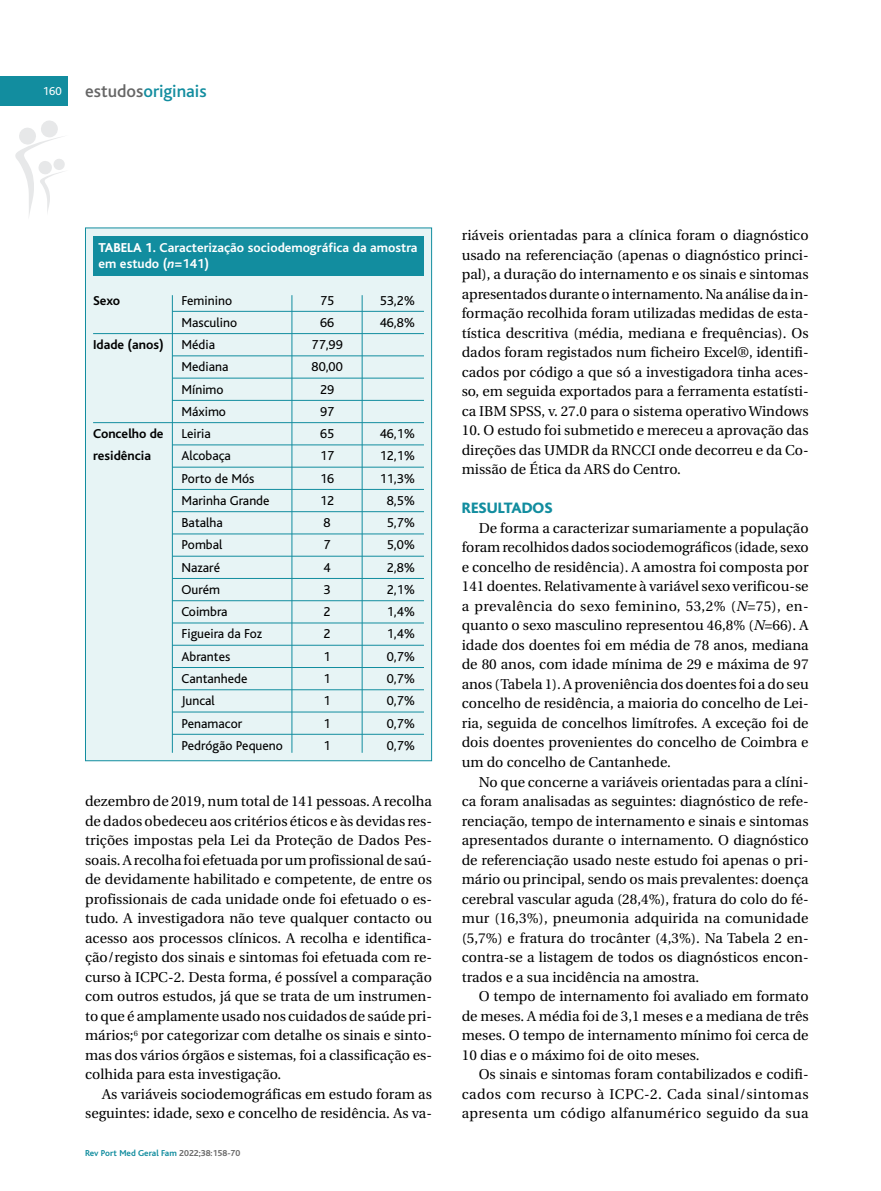
<style>
.page{position:relative;width:881px;height:1191px;background:#fff}
.page>*{position:absolute;margin:0;border:0;box-sizing:border-box;transform-origin:0 0}
.t1{font:500 18px "Bliss";color:#128d9f}
.t2{font:800 15.75px "Bliss";color:#128d9f}
.t3{font:14.25px/19.5px "Utopia";color:#000;text-align:justify}
.t4{font:13.5px "Bliss";color:#000}
.t5{font:700 13.5px/16.2px "Bliss";color:#fff}
.t6{font:700 13.5px "Bliss";color:#000}
.t7{font:12px "Bliss";color:#fff}
.t8{font:700 9px "Bliss";color:#128d9f}
.s1{color:#666}
.s2{font-weight:800}
.s3{font-style:italic}
</style>
<div class="page">
<svg style="left:15px;top:120px;width:50px;height:95px"></svg>
<div style="left:0;top:77px;width:68px;height:29px;background:#128d9f"></div>
<div style="left:86px;top:228px;width:345px;height:532px;background:#e7f4f5"></div>
<hr style="left:172px;top:311px;width:252px;height:1px;background:#128d9f">
<hr style="left:93px;top:333px;width:331px;height:1px;background:#128d9f">
<hr style="left:172px;top:355px;width:252px;height:1px;background:#128d9f">
<hr style="left:172px;top:378px;width:252px;height:1px;background:#128d9f">
<hr style="left:172px;top:400px;width:252px;height:1px;background:#128d9f">
<hr style="left:93px;top:422px;width:331px;height:1px;background:#128d9f">
<hr style="left:172px;top:444px;width:252px;height:1px;background:#128d9f">
<hr style="left:172px;top:467px;width:252px;height:1px;background:#128d9f">
<hr style="left:172px;top:489px;width:252px;height:1px;background:#128d9f">
<hr style="left:172px;top:511px;width:252px;height:1px;background:#128d9f">
<hr style="left:172px;top:533px;width:252px;height:1px;background:#128d9f">
<hr style="left:172px;top:556px;width:252px;height:1px;background:#128d9f">
<hr style="left:172px;top:578px;width:252px;height:1px;background:#128d9f">
<hr style="left:172px;top:600px;width:252px;height:1px;background:#128d9f">
<hr style="left:172px;top:622px;width:252px;height:1px;background:#128d9f">
<hr style="left:172px;top:645px;width:252px;height:1px;background:#128d9f">
<hr style="left:172px;top:667px;width:252px;height:1px;background:#128d9f">
<hr style="left:172px;top:689px;width:252px;height:1px;background:#128d9f">
<hr style="left:172px;top:711px;width:252px;height:1px;background:#128d9f">
<hr style="left:172px;top:734px;width:252px;height:1px;background:#128d9f">
<div style="left:93px;top:236px;width:330px;height:40px;background:#128d9f"></div>
<hr style="left:291px;top:295px;width:1px;height:458px;background:#128d9f">
<hr style="left:361px;top:295px;width:1px;height:458px;background:#128d9f">
<hr style="left:172px;top:295px;width:1px;height:458px;background:#128d9f">
<p class="t7" style="left:43px;top:87px;width:20px">160</p>
<p class="t1" style="left:85px;top:85px;width:123px"><span class="s1">estudos</span>originais</p>
<p class="t5" style="left:98px;top:241px;width:320px"><span class="s2">TABELA 1.</span> Caracterização sociodemográfica da amostra em estudo (<span class="s3">n</span>=141)</p>
<p class="t6" style="left:93px;top:296px;width:28px">Sexo</p>
<p class="t4" style="left:181px;top:296px;width:52px">Feminino</p>
<p class="t4" style="left:320px;top:296px;width:16px">75</p>
<p class="t4" style="left:379px;top:296px;width:37px">53,2%</p>
<p class="t4" style="left:181px;top:318px;width:57px">Masculino</p>
<p class="t4" style="left:320px;top:318px;width:16px">66</p>
<p class="t4" style="left:379px;top:318px;width:37px">46,8%</p>
<p class="t6" style="left:93px;top:340px;width:72px">Idade (anos)</p>
<p class="t4" style="left:181px;top:340px;width:35px">Média</p>
<p class="t4" style="left:311px;top:340px;width:33px">77,99</p>
<p class="t4" style="left:181px;top:362px;width:48px">Mediana</p>
<p class="t4" style="left:311px;top:362px;width:33px">80,00</p>
<p class="t4" style="left:181px;top:385px;width:44px">Mínimo</p>
<p class="t4" style="left:320px;top:385px;width:16px">29</p>
<p class="t4" style="left:181px;top:407px;width:46px">Máximo</p>
<p class="t4" style="left:320px;top:407px;width:16px">97</p>
<p class="t6" style="left:93px;top:429px;width:72px">Concelho de</p>
<p class="t4" style="left:181px;top:429px;width:31px">Leiria</p>
<p class="t4" style="left:320px;top:429px;width:16px">65</p>
<p class="t4" style="left:379px;top:429px;width:37px">46,1%</p>
<p class="t6" style="left:93px;top:451px;width:59px">residência</p>
<p class="t4" style="left:181px;top:451px;width:51px">Alcobaça</p>
<p class="t4" style="left:320px;top:451px;width:16px">17</p>
<p class="t4" style="left:379px;top:451px;width:37px">12,1%</p>
<p class="t4" style="left:181px;top:474px;width:74px">Porto de Mós</p>
<p class="t4" style="left:320px;top:474px;width:16px">16</p>
<p class="t4" style="left:379px;top:474px;width:37px">11,3%</p>
<p class="t4" style="left:181px;top:496px;width:90px">Marinha Grande</p>
<p class="t4" style="left:320px;top:496px;width:16px">12</p>
<p class="t4" style="left:386px;top:496px;width:30px">8,5%</p>
<p class="t4" style="left:181px;top:518px;width:43px">Batalha</p>
<p class="t4" style="left:323px;top:518px;width:9px">8</p>
<p class="t4" style="left:386px;top:518px;width:30px">5,7%</p>
<p class="t4" style="left:181px;top:540px;width:42px">Pombal</p>
<p class="t4" style="left:323px;top:540px;width:9px">7</p>
<p class="t4" style="left:386px;top:540px;width:30px">5,0%</p>
<p class="t4" style="left:181px;top:563px;width:40px">Nazaré</p>
<p class="t4" style="left:323px;top:563px;width:9px">4</p>
<p class="t4" style="left:386px;top:563px;width:30px">2,8%</p>
<p class="t4" style="left:181px;top:585px;width:40px">Ourém</p>
<p class="t4" style="left:323px;top:585px;width:9px">3</p>
<p class="t4" style="left:386px;top:585px;width:30px">2,1%</p>
<p class="t4" style="left:181px;top:607px;width:48px">Coimbra</p>
<p class="t4" style="left:323px;top:607px;width:9px">2</p>
<p class="t4" style="left:386px;top:607px;width:30px">1,4%</p>
<p class="t4" style="left:181px;top:629px;width:82px">Figueira da Foz</p>
<p class="t4" style="left:323px;top:629px;width:9px">2</p>
<p class="t4" style="left:386px;top:629px;width:30px">1,4%</p>
<p class="t4" style="left:181px;top:652px;width:50px">Abrantes</p>
<p class="t4" style="left:323px;top:652px;width:9px">1</p>
<p class="t4" style="left:386px;top:652px;width:30px">0,7%</p>
<p class="t4" style="left:181px;top:674px;width:68px">Cantanhede</p>
<p class="t4" style="left:323px;top:674px;width:9px">1</p>
<p class="t4" style="left:386px;top:674px;width:30px">0,7%</p>
<p class="t4" style="left:181px;top:696px;width:35px">Juncal</p>
<p class="t4" style="left:323px;top:696px;width:9px">1</p>
<p class="t4" style="left:386px;top:696px;width:30px">0,7%</p>
<p class="t4" style="left:181px;top:718px;width:62px">Penamacor</p>
<p class="t4" style="left:323px;top:718px;width:9px">1</p>
<p class="t4" style="left:386px;top:718px;width:30px">0,7%</p>
<p class="t4" style="left:181px;top:741px;width:103px">Pedrógão Pequeno</p>
<p class="t4" style="left:323px;top:741px;width:9px">1</p>
<p class="t4" style="left:386px;top:741px;width:30px">0,7%</p>
<p class="t3" style="left:85px;top:792px;width:348px">dezembro de 2019, num total de 141 pessoas. A recolha de dados obedeceu aos critérios éticos e às devidas res&shy;trições impostas pela Lei da Proteção de Dados Pes&shy;soais. A recolha foi efetuada por um profissional de saú&shy;de devidamente habilitado e competente, de entre os profissionais de cada unidade onde foi efetuado o es&shy;tudo. A investigadora não teve qualquer contacto ou acesso aos processos clínicos. A recolha e identifica&shy;ção/registo dos sinais e sintomas foi efetuada com re&shy;curso à ICPC-2. Desta forma, é possível a comparação com outros estudos, já que se trata de um instrumen&shy;to que é amplamente usado nos cuidados de saúde pri&shy;mários;<sup>6</sup> por categorizar com detalhe os sinais e sinto&shy;mas dos vários órgãos e sistemas, foi a classificação es&shy;colhida para esta investigação.</p>
<p class="t3" style="left:85px;top:1085px;width:348px;text-align:right">As variáveis sociodemográficas em estudo foram as seguintes: idade, sexo e concelho de residência. As va-</p>
<p class="t8" style="left:85px;top:1149px;width:157px">Rev Port Med Geral Fam <span class="s1">2022;38:158-70</span></p>
<p class="t3" style="left:461px;top:227px;width:348px">riáveis orientadas para a clínica foram o diagnóstico usado na referenciação (apenas o diagnóstico princi&shy;pal), a duração do internamento e os sinais e sintomas apresentados durante o internamento. Na análise da in&shy;formação recolhida foram utilizadas medidas de esta&shy;tística descritiva (média, mediana e frequências). Os dados foram registados num ficheiro Excel®, identifi&shy;cados por código a que só a investigadora tinha aces&shy;so, em seguida exportados para a ferramenta estatísti&shy;ca IBM SPSS, v. 27.0 para o sistema operativoWindows</p>
<p class="t3" style="left:461px;top:422px;width:348px">10. O estudo foi submetido e mereceu a aprovação das direções das UMDR da RNCCI onde decorreu e da Co&shy;missão de Ética da ARS do Centro.</p>
<p class="t2" style="left:461px;top:503px;width:92px">RESULTADOS</p>
<p class="t3" style="left:461px;top:519px;width:348px;text-indent:17px">De forma a caracterizar sumariamente a população foram recolhidos dados sociodemográficos (idade, sexo e concelho de residência). A amostra foi composta por 141 doentes. Relativamente à variável sexo verificou-se a prevalência do sexo feminino, 53,2% (<span class="s3">N</span>=75), en&shy;quanto o sexo masculino representou 46,8% (<span class="s3">N</span>=66). A idade dos doentes foi em média de 78 anos, mediana de 80 anos, com idade mínima de 29 e máxima de 97 anos (Tabela 1). A proveniência dos doentes foi a do seu concelho de residência, a maioria do concelho de Lei&shy;ria, seguida de concelhos limítrofes. A exceção foi de dois doentes provenientes do concelho de Coimbra e um do concelho de Cantanhede.</p>
<p class="t3" style="left:461px;top:773px;width:348px;text-indent:17px">No que concerne a variáveis orientadas para a clíni&shy;ca foram analisadas as seguintes: diagnóstico de refe&shy;renciação, tempo de internamento e sinais e sintomas apresentados durante o internamento. O diagnóstico de referenciação usado neste estudo foi apenas o pri&shy;mário ou principal, sendo os mais prevalentes: doença cerebral vascular aguda (28,4%), fratura do colo do fé&shy;mur (16,3%), pneumonia adquirida na comunidade (5,7%) e fratura do trocânter (4,3%). Na Tabela 2 en&shy;contra-se a listagem de todos os diagnósticos encon&shy;trados e a sua incidência na amostra.</p>
<p class="t3" style="left:461px;top:987px;width:348px;text-indent:17px">O tempo de internamento foi avaliado em formato de meses. A média foi de 3,1 meses e a mediana de três meses. O tempo de internamento mínimo foi cerca de 10 dias e o máximo foi de oito meses.</p>
<p class="t3" style="left:461px;top:1065px;width:348px;text-indent:17px">Os sinais e sintomas foram contabilizados e codifi&shy;cados com recurso à ICPC-2. Cada sinal/sintomas apresenta um código alfanumérico seguido da sua</p>
</div>
